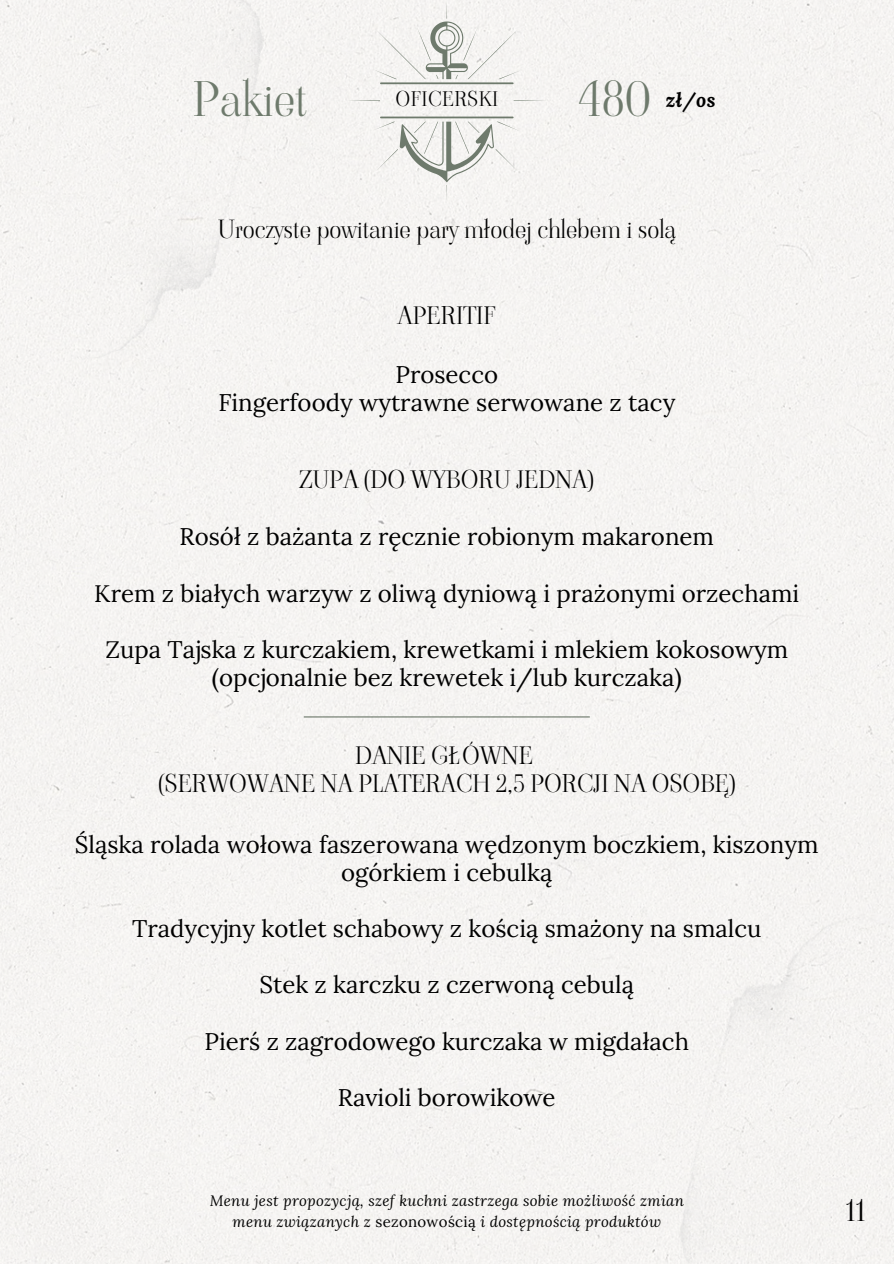
<style>
.page{position:relative;width:894px;height:1264px;background:#fff}
.page>*{position:absolute;margin:0;border:0;box-sizing:border-box;transform-origin:0 0}
.t1{font:47.85px "Viaoda Libre";color:#6e7a6c}
.t2{font:47.7px "Viaoda Libre";color:#6e7a6c}
.t3{font:30px "Viaoda Libre";color:#000}
.t4{font:25.05px "Viaoda Libre";color:#000}
.t5{font:24px/28.2px "Lora";color:#000;text-align:center}
.t6{font:24px/28.2px "Viaoda Libre";color:#000;text-align:center}
.t7{font:20.1px "Viaoda Libre";letter-spacing:.02em;color:#000}
.t8{font:italic 700 19.8px "Lora";color:#000}
.t9{font:italic 15px/21.3px "Lora";letter-spacing:.02em;color:#000;text-align:center}
.s1{font-style:normal}
</style>
<div class="page">
<div style="left:0;top:0;width:893px;height:1263px;background:#f5f4f2"></div>
<div style="left:0;top:0;width:277px;height:365px;background:#f5f3f2"></div>
<div style="left:668px;top:910px;width:225px;height:353px;background:#f4f3f1"></div>
<svg style="left:346px;top:0;width:201px;height:201px"></svg>
<hr style="left:304px;top:716px;width:285px;height:1px;background:#6b7769">
<p class="t2" style="left:192px;top:66px;width:117px">Pakiet</p>
<p class="t7" style="left:395px;top:85px;width:104px">OFICERSKI</p>
<p class="t1" style="left:578px;top:66px;width:74px">480</p>
<h2 class="t8" style="left:665px;top:87px;width:51px">zł/os</h2>
<h3 class="t4" style="left:217px;top:212px;width:460px">Uroczyste powitanie pary młodej chlebem i solą</h3>
<h3 class="t6" style="left:397px;top:302px;width:100px">APERITIF</h3>
<h4 class="t5" style="left:218px;top:359px;width:458px">Prosecco<br>Fingerfoody wytrawne serwowane z tacy</h4>
<h1 class="t6" style="left:300px;top:465px;width:295px">ZUPA (DO WYBORU JEDNA)</h1>
<h5 class="t5" style="left:179px;top:522px;width:536px">Rosół z bażanta z ręcznie robionym makaronem</h5>
<h4 class="t5" style="left:94px;top:578px;width:706px">Krem z białych warzyw z oliwą dyniową i prażonymi orzechami</h4>
<h3 class="t5" style="left:105px;top:635px;width:684px">Zupa Tajska z kurczakiem, krewetkami i mlekiem kokosowym (opcjonalnie bez krewetek i/lub kurczaka)</h3>
<h4 class="t6" style="left:158px;top:741px;width:578px">DANIE GŁÓWNE<br>(SERWOWANE NA PLATERACH 2,5 PORCJI NA OSOBĘ)</h4>
<h3 class="t5" style="left:75px;top:829px;width:745px">Śląska rolada wołowa faszerowana wędzonym boczkiem, kiszonym ogórkiem i cebulką</h3>
<h4 class="t5" style="left:132px;top:914px;width:630px">Tradycyjny kotlet schabowy z kością smażony na smalcu</h4>
<h4 class="t5" style="left:259px;top:970px;width:376px">Stek z karczku z czerwoną cebulą</h4>
<h4 class="t5" style="left:204px;top:1026px;width:486px">Pierś z zagrodowego kurczaka w migdałach</h4>
<p class="t5" style="left:338px;top:1082px;width:219px">Ravioli borowikowe</p>
<p class="t9" style="left:210px;top:1189px;width:475px">Menu jest propozycją, szef kuchni zastrzega sobie możliwość zmian menu związanych z <span class="s1">sezonowością</span> i dostępnością produktów</p>
<h4 class="t3" style="left:845px;top:1188px;width:22px">11</h4>
</div>
